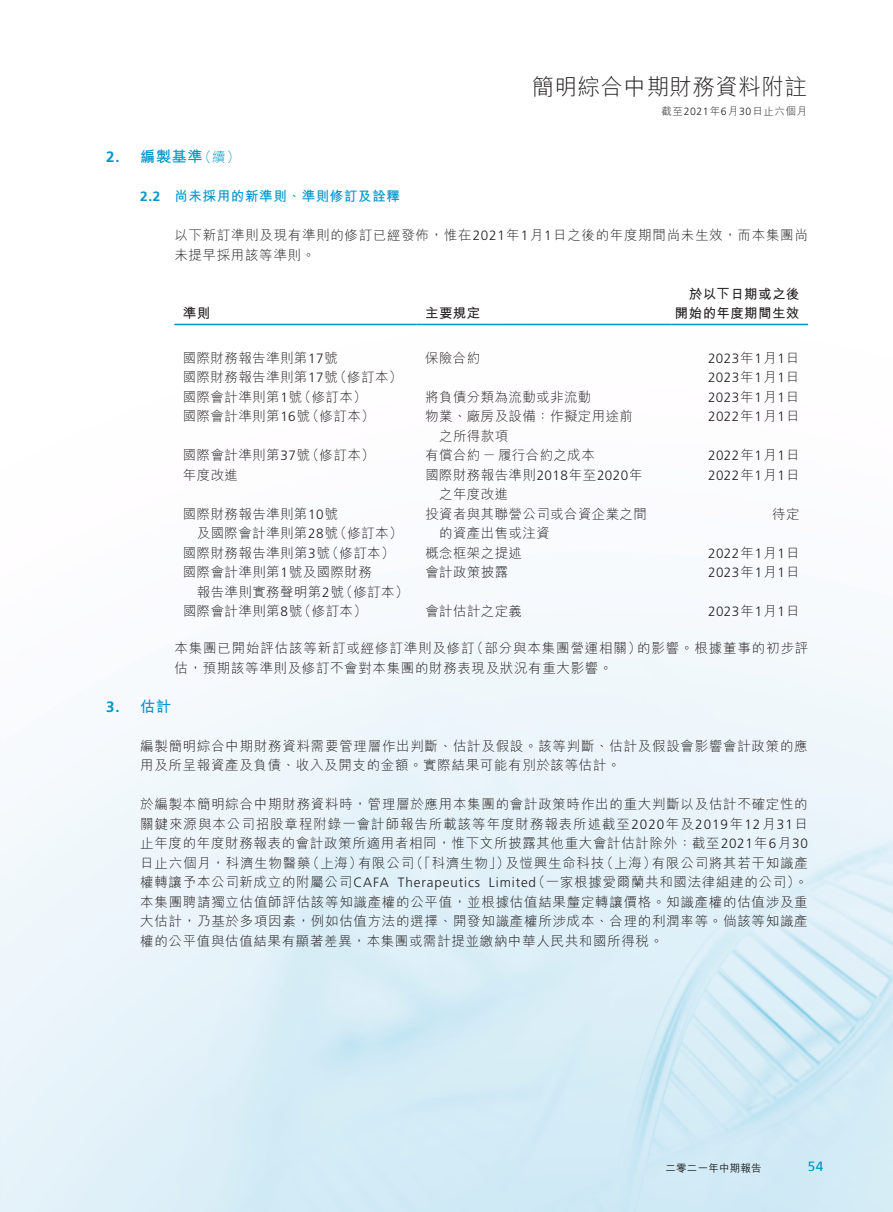
<style>
.page{position:relative;width:893px;height:1212px;background:#fff}
.page>*{position:absolute;margin:0;border:0;box-sizing:border-box;transform-origin:0 0}
.t1{font:300 22.5px "M Hei HK";letter-spacing:.02em;color:#231f20}
.t2{font:700 15px "M Hei HK";letter-spacing:.05em;color:#0094ca}
.t3{font:700 15px "Frutiger LT Std";color:#0094ca}
.t4{font:300 13.5px/19.5px "M Hei HK";letter-spacing:.05em;color:#231f20}
.t5{font:300 13.5px/19.5px "M Hei HK";letter-spacing:.03em;color:#231f20}
.t6{font:300 13.5px "Frutiger LT Std";letter-spacing:.03em;color:#231f20}
.t7{font:700 13.5px/19.5px "M Hei HK";letter-spacing:.03em;color:#231f20;text-align:right}
.t8{font:300 13.5px "Frutiger LT Std";letter-spacing:.065em;color:#231f20}
.t9{font:700 13.5px "M Hei HK";letter-spacing:.05em;color:#0094ca}
.t10{font:300 13.5px "M Hei HK";color:#0094ca}
.t11{font:700 13.5px "Frutiger LT Std";color:#0094ca}
.t12{font:13.5px "Frutiger LT Std";color:#0094ca}
.t13{font:300 10.5px "M Hei HK";letter-spacing:.05em;color:#231f20}
.t14{font:500 10.5px "M Hei HK";letter-spacing:.02em;color:#231f20}
.s1{font-family:"Frutiger LT Std"}
.s2{font-family:"M Hei HK"}
</style>
<div class="page">
<img style="left:0;top:323px;width:893px;height:889px">
<hr style="left:174px;top:324px;width:243px;height:1px;background:#0094ca">
<hr style="left:417px;top:324px;width:255px;height:1px;background:#0094ca">
<hr style="left:672px;top:324px;width:136px;height:1px;background:#0094ca">
<p class="t3" style="left:106px;top:148px;width:15px">2.</p>
<p class="t3" style="left:106px;top:698px;width:15px">3.</p>
<p class="t2" style="left:140px;top:146px;width:64px">編製基準</p>
<p class="t10" style="left:198px;top:150px;width:43px">（續(</p>
<p class="t11" style="left:140px;top:189px;width:22px">2.2</p>
<p class="t9" style="left:174px;top:186px;width:227px">尚未採用的新準則、準則修訂及詮釋</p>
<h1 class="t1" style="left:532px;top:75px;width:276px">簡明綜合中期財務資料附註</h1>
<p class="t13" style="left:661px;top:105px;width:147px">截至<span class="s1">2021</span>年<span class="s1">6</span>月<span class="s1">30</span>日止六個月</p>
<p class="t4" style="left:174px;top:225px;width:635px">以下新訂準則及現有準則的修訂已經發佈，惟在<span class="s1">2021</span>年<span class="s1">1</span>月<span class="s1">1</span>日之後的年度期間尚未生效，而本集團尚未提早採用該等準則。</p>
<p class="t7" style="left:183px;top:302px;width:29px">準則</p>
<p class="t5" style="left:183px;top:348px;width:157px">國際財務報告準則第<span class="s1">17</span>號</p>
<p class="t7" style="left:425px;top:302px;width:57px">主要規定</p>
<p class="t4" style="left:425px;top:348px;width:57px">保險合約</p>
<p class="t7" style="left:675px;top:283px;width:126px">於以下日期或之後開始的年度期間生效</p>
<p class="t6" style="left:708px;top:350px;width:93px">2023<span class="s2">年</span>1<span class="s2">月</span>1<span class="s2">日</span></p>
<p class="t4" style="left:333px;top:367px;width:71px">（修訂本）</p>
<p class="t5" style="left:183px;top:367px;width:157px">國際財務報告準則第<span class="s1">17</span>號</p>
<p class="t6" style="left:708px;top:370px;width:93px">2023<span class="s2">年</span>1<span class="s2">月</span>1<span class="s2">日</span></p>
<p class="t4" style="left:298px;top:387px;width:71px">（修訂本）</p>
<p class="t5" style="left:183px;top:387px;width:121px">國際會計準則第<span class="s1">1</span>號</p>
<p class="t5" style="left:425px;top:387px;width:168px">將負債分類為流動或非流動</p>
<p class="t6" style="left:708px;top:389px;width:93px">2023<span class="s2">年</span>1<span class="s2">月</span>1<span class="s2">日</span></p>
<p class="t4" style="left:306px;top:406px;width:71px">（修訂本）</p>
<p class="t5" style="left:183px;top:406px;width:129px">國際會計準則第<span class="s1">16</span>號</p>
<p class="t5" style="left:425px;top:406px;width:209px">物業、廠房及設備：作擬定用途前</p>
<p class="t4" style="left:439px;top:426px;width:71px">之所得款項</p>
<p class="t4" style="left:306px;top:445px;width:71px">（修訂本）</p>
<p class="t5" style="left:183px;top:445px;width:129px">國際會計準則第<span class="s1">37</span>號</p>
<p class="t5" style="left:425px;top:445px;width:171px">有償合約－履行合約之成本</p>
<p class="t6" style="left:708px;top:409px;width:93px">2022<span class="s2">年</span>1<span class="s2">月</span>1<span class="s2">日</span></p>
<p class="t6" style="left:708px;top:448px;width:93px">2022<span class="s2">年</span>1<span class="s2">月</span>1<span class="s2">日</span></p>
<p class="t4" style="left:183px;top:465px;width:57px">年度改進</p>
<p class="t5" style="left:425px;top:465px;width:219px">國際財務報告準則<span class="s1">2018</span>年至<span class="s1">2020</span>年</p>
<p class="t6" style="left:708px;top:467px;width:93px">2022<span class="s2">年</span>1<span class="s2">月</span>1<span class="s2">日</span></p>
<p class="t4" style="left:439px;top:484px;width:71px">之年度改進</p>
<p class="t5" style="left:333px;top:504px;width:71px;text-indent:-151px">國際財務報告準則第<span class="s1">10</span>號<br>（修訂本(</p>
<p class="t5" style="left:197px;top:523px;width:143px">及國際會計準則第<span class="s1">28</span>號</p>
<p class="t4" style="left:326px;top:543px;width:71px">（修訂本）</p>
<p class="t5" style="left:183px;top:543px;width:149px">國際財務報告準則第<span class="s1">3</span>號</p>
<p class="t5" style="left:183px;top:562px;width:190px">國際會計準則第<span class="s1">1</span>號及國際財務</p>
<p class="t4" style="left:340px;top:582px;width:71px">（修訂本(</p>
<p class="t5" style="left:197px;top:582px;width:149px">報告準則實務聲明第<span class="s1">2</span>號</p>
<p class="t5" style="left:439px;top:504px;width:209px;text-indent:-14px">投資者與其聯營公司或合資企業之間的資產出售或注資</p>
<p class="t4" style="left:772px;top:504px;width:29px">待定</p>
<p class="t6" style="left:708px;top:545px;width:93px">2022<span class="s2">年</span>1<span class="s2">月</span>1<span class="s2">日</span></p>
<p class="t5" style="left:425px;top:543px;width:98px">概念框架之提述</p>
<p class="t4" style="left:425px;top:562px;width:84px">會計政策披露</p>
<p class="t6" style="left:708px;top:565px;width:93px">2023<span class="s2">年</span>1<span class="s2">月</span>1<span class="s2">日</span></p>
<p class="t4" style="left:298px;top:601px;width:71px">（修訂本）</p>
<p class="t5" style="left:183px;top:601px;width:121px">國際會計準則第<span class="s1">8</span>號</p>
<p class="t5" style="left:425px;top:601px;width:98px">會計估計之定義</p>
<p class="t6" style="left:708px;top:604px;width:93px">2023<span class="s2">年</span>1<span class="s2">月</span>1<span class="s2">日</span></p>
<p class="t4" style="left:470px;top:638px;width:173px">（部分與本集團營運相關）</p>
<p class="t4" style="left:175px;top:638px;width:439px">本集團已開始評估該等新訂或經修訂準則及修訂<br>估，預期該等準則及修訂不會對本集團的財務表現及狀況有重大影響。</p>
<p class="t4" style="left:637px;top:638px;width:173px">的影響。根據董事的初步評</p>
<p class="t2" style="left:140px;top:695px;width:32px">估計</p>
<p class="t4" style="left:140px;top:736px;width:669px">編製簡明綜合中期財務資料需要管理層作出判斷、估計及假設。該等判斷、估計及假設會影響會計政策的應用及所呈報資產及負債、收入及開支的金額。實際結果可能有別於該等估計。</p>
<p class="t4" style="left:140px;top:794px;width:669px;text-align:right">於編製本簡明綜合中期財務資料時，管理層於應用本集團的會計政策時作出的重大判斷以及估計不確定性的關鍵來源與本公司招股章程附錄一會計師報告所載該等年度財務報表所述截至<span class="s1">2020</span>年及<span class="s1">2019</span>年<span class="s1">12</span>月<span class="s1">31</span>日止年度的年度財務報表的會計政策所適用者相同，惟下文所披露其他重大會計估計除外：截至<span class="s1">2021</span>年<span class="s1">6</span>月<span class="s1">30</span>有限公司將其若干知識產</p>
<p class="t4" style="left:306px;top:853px;width:58px">（上海）</p>
<p class="t4" style="left:410px;top:853px;width:101px">（「科濟生物」）</p>
<p class="t4" style="left:600px;top:853px;width:58px">（上海）</p>
<p class="t4" style="left:505px;top:853px;width:100px">及愷興生命科技</p>
<p class="t4" style="left:140px;top:853px;width:172px">日止六個月，科濟生物醫藥</p>
<p class="t4" style="left:358px;top:853px;width:58px">有限公司</p>
<p class="t4" style="left:532px;top:872px;width:278px">（一家根據愛爾蘭共和國法律組建的公司 。(</p>
<p class="t4" style="left:140px;top:872px;width:669px">權轉讓予本公司新成立的附屬公司<span class="s1">CAFA<br></span>本集團聘請獨立估值師評估該等知識產權的公平值，並根據估值結果釐定轉讓價格。知識產權的估值涉及重大估計，乃基於多項因素，例如估值方法的選擇、開發知識產權所涉成本、合理的利潤率等。倘該等知識產權的公平值與估值結果有顯著差異，本集團或需計提並繳納中華人民共和國所得稅。</p>
<p class="t8" style="left:398px;top:875px;width:84px">Therapeutics</p>
<p class="t8" style="left:489px;top:875px;width:49px">Limited</p>
<p class="t14" style="left:665px;top:1160px;width:98px">二零二一年中期報告</p>
<p class="t12" style="left:808px;top:1159px;width:17px">54</p>
</div>
